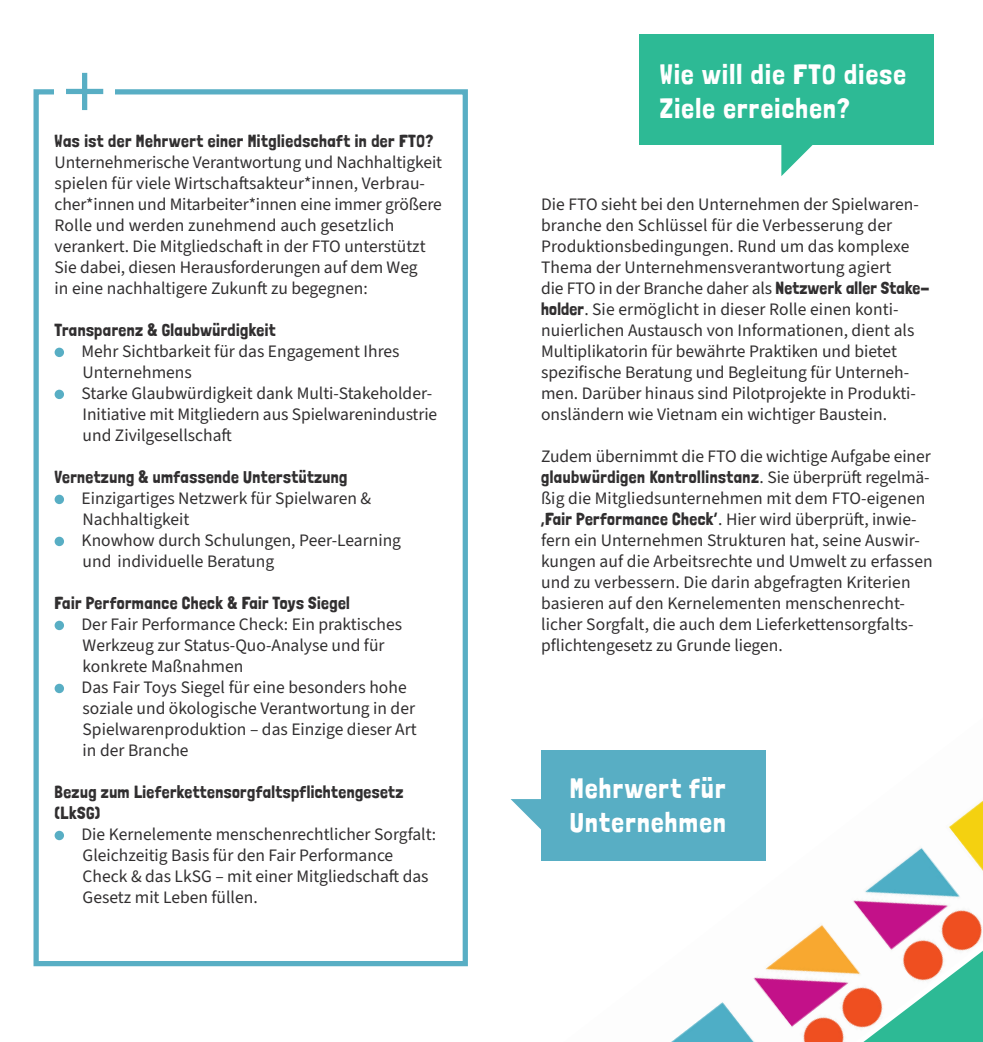
<style>
.page{position:relative;width:983px;height:1042px;background:#fff}
.page>*{position:absolute;margin:0;border:0;box-sizing:border-box;transform-origin:0 0}
.t1{font:28px/33.6px "Londrina Solid";letter-spacing:.05em;color:#fff}
.t2{font:17.5px/21px "Source Sans 3";color:#312f30}
.t3{font:17.5px/21px "Londrina Solid";letter-spacing:.025em;color:#312f30}
.s1{font-family:"Londrina Solid"}
.s2{font-family:"Source Sans 3"}
</style>
<div class="page">
<img style="left:671px;top:750px;width:311px;height:292px">
<div style="left:639px;top:34px;width:294px;height:111px;background:#2dba95"></div>
<svg style="left:781px;top:145px;width:31px;height:31px"></svg>
<div style="left:33px;top:89px;width:435px;height:877px;border:5px solid #58aec4"></div>
<div style="left:55px;top:61px;width:60px;height:60px;background:#fff"></div>
<svg style="left:863px;top:950px;width:119px;height:92px"></svg>
<div style="left:55px;top:348px;width:9px;height:9px;background:#58aec4;border-radius:50%"></div>
<div style="left:55px;top:390px;width:9px;height:9px;background:#58aec4;border-radius:50%"></div>
<div style="left:55px;top:495px;width:9px;height:9px;background:#58aec4;border-radius:50%"></div>
<div style="left:55px;top:537px;width:9px;height:9px;background:#58aec4;border-radius:50%"></div>
<div style="left:55px;top:621px;width:9px;height:9px;background:#58aec4;border-radius:50%"></div>
<div style="left:55px;top:684px;width:9px;height:9px;background:#58aec4;border-radius:50%"></div>
<div style="left:55px;top:831px;width:9px;height:9px;background:#58aec4;border-radius:50%"></div>
<div style="left:541px;top:750px;width:224px;height:111px;background:#58aec4"></div>
<svg style="left:510px;top:799px;width:31px;height:31px"></svg>
<div style="left:82px;top:73px;width:5px;height:37px;background:#58aec4"></div>
<div style="left:66px;top:89px;width:37px;height:5px;background:#58aec4"></div>
<p class="t3" style="left:55px;top:130px;width:380px">Was ist der Mehrwert einer Mitgliedschaft in der FTO?</p>
<p class="t2" style="left:55px;top:152px;width:389px">Unternehmerische Verantwortung und Nachhaltigkeit spielen für viele Wirtschaftsakteur*innen, Verbrau&shy;cher*innen und Mitarbeiter*innen eine immer größere Rolle und werden zunehmend auch gesetzlich verankert. Die Mitgliedschaft in der FTO unterstützt Sie dabei, diesen Herausforderungen auf dem Weg<br>in eine nachhaltigere Zukunft zu begegnen:</p>
<p class="t3" style="left:55px;top:319px;width:222px">Transparenz &amp; Glaubwürdigkeit</p>
<p class="t2" style="left:81px;top:341px;width:357px">Mehr Sichtbarkeit für das Engagement Ihres Unternehmens<br>Starke Glaubwürdigkeit dank Multi-Stakeholder-Initiative mit Mitgliedern aus Spielwarenindustrie und Zivilgesellschaft</p>
<p class="t3" style="left:55px;top:466px;width:294px">Vernetzung &amp; umfassende Unterstützung</p>
<p class="t2" style="left:81px;top:488px;width:321px">Einzigartiges Netzwerk für Spielwaren &amp;<br>Nachhaltigkeit<br>Knowhow durch Schulungen, Peer-Learning und individuelle Beratung</p>
<p class="t3" style="left:55px;top:592px;width:297px">Fair Performance Check &amp; Fair Toys Siegel</p>
<p class="t2" style="left:81px;top:614px;width:336px">Der Fair Performance Check: Ein praktisches Werkzeug zur Status-Quo-Analyse und für konkrete Maßnahmen<br>Das Fair Toys Siegel für eine besonders hohe soziale und ökologische Verantwortung in der Spielwarenproduktion – das Einzige dieser Art in der Branche</p>
<p class="t3" style="left:55px;top:781px;width:350px">Bezug zum Lieferkettensorgfaltspflichtengesetz (LkSG)</p>
<p class="t2" style="left:81px;top:824px;width:356px">Die Kernelemente menschenrechtlicher Sorgfalt:<br>Gleichzeitig Basis für den Fair Performance Check &amp; das LkSG – mit einer Mitgliedschaft das Gesetz mit Leben füllen.</p>
<h1 class="t1" style="left:659px;top:57px;width:248px">Wie will die FTO diese<br>Ziele erreichen?</h1>
<p class="t2" style="left:541px;top:194px;width:390px">Die FTO sieht bei den Unternehmen der Spielwaren&shy;branche den Schlüssel für die Verbesserung der Produktionsbedingungen. Rund um das komplexe Thema der Unternehmensverantwortung agiert<br>die FTO in der Branche daher als <span class="s1">Netzwerk aller Stake&shy;holder</span>. Sie ermöglicht in dieser Rolle einen konti&shy;nuierlichen Austausch von Informationen, dient als Multiplikatorin für bewährte Praktiken und bietet spezifische Beratung und Begleitung für Unterneh&shy;men. Darüber hinaus sind Pilotprojekte in Produkti&shy;onsländern wie Vietnam ein wichtiger Baustein.</p>
<p class="t2" style="left:541px;top:446px;width:391px">Zudem übernimmt die FTO die wichtige Aufgabe einer</p>
<p class="t3" style="left:541px;top:466px;width:390px">glaubwürdigen Kontrollinstanz<span class="s2">. Sie überprüft regelmä-</span></p>
<p class="t2" style="left:541px;top:488px;width:393px">ßig die Mitgliedsunternehmen mit dem FTO-eigenen <span class="s1">‚Fair Performance Check‘</span>. Hier wird überprüft, inwie&shy;fern ein Unternehmen Strukturen hat, seine Auswir&shy;kungen auf die Arbeitsrechte und Umwelt zu erfassen und zu verbessern. Die darin abgefragten Kriterien basieren auf den Kernelementen menschenrecht&shy;licher Sorgfalt, die auch dem Lieferkettensorgfalts&shy;pflichtengesetz zu Grunde liegen.</p>
<h1 class="t1" style="left:569px;top:771px;width:158px">Mehrwert für<br>Unternehmen</h1>
</div>
